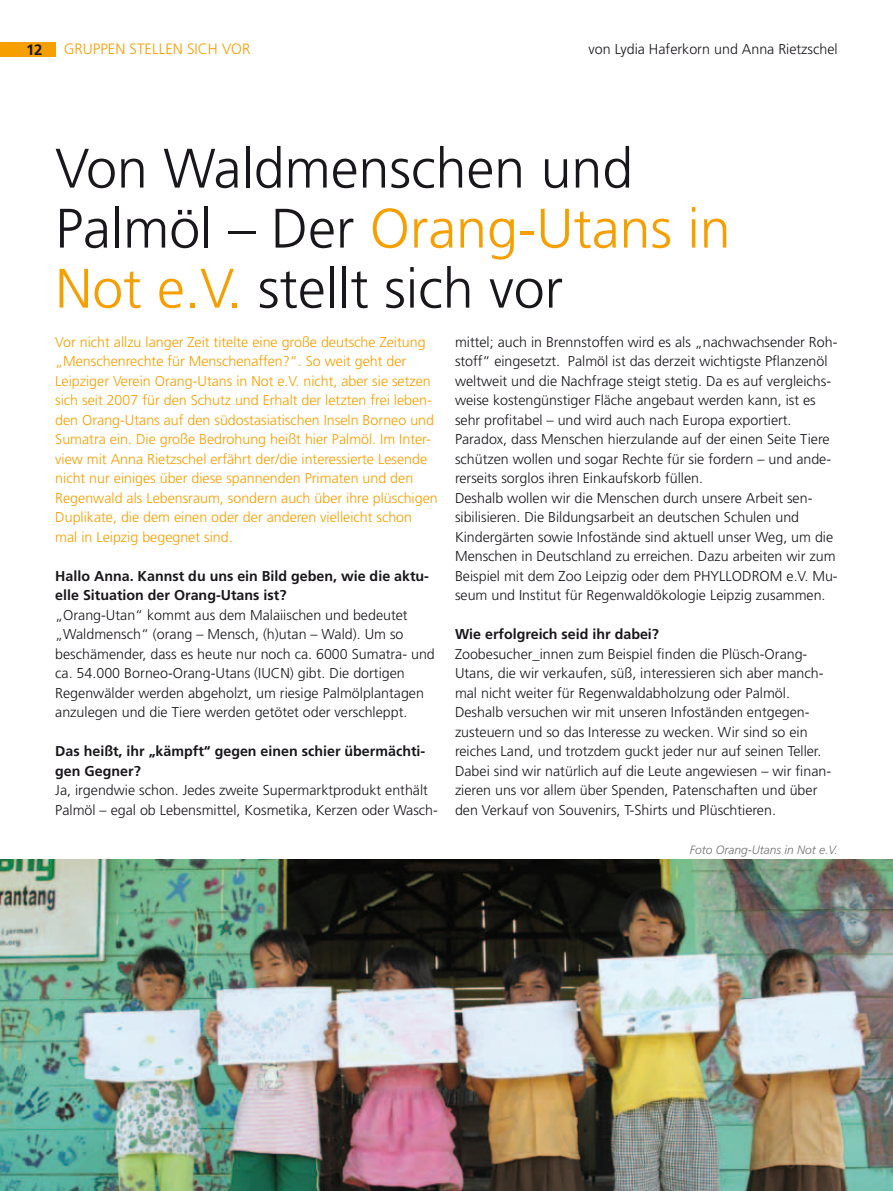
<style>
.page{position:relative;width:893px;height:1191px;background:#fff}
.page>*{position:absolute;margin:0;border:0;box-sizing:border-box;transform-origin:0 0}
.t1{font:300 55.5px/60px "Frutiger";color:#1a171c}
.t2{font:300 15px "Frutiger";color:#f59f00}
.t3{font:700 15px "Frutiger";color:#1a171c}
.t4{font:300 14.25px/19.5px "Frutiger";color:#1a171c}
.t5{font:300 14.25px/19.5px "Frutiger";color:#f59f00}
.t6{font:700 14.25px/19.5px "Frutiger";color:#1a171c}
.t7{font:italic 300 12px "Frutiger";color:#707173}
.s1{color:#f59f00}
</style>
<div class="page">
<img style="left:0;top:859px;width:893px;height:332px">
<div style="left:0;top:43px;width:55px;height:14px;background:#f59f00"></div>
<p class="t3" style="left:26px;top:41px;width:18px">12</p>
<p class="t2" style="left:64px;top:40px;width:188px">GRUPPEN STELLEN SICH VOR</p>
<p class="t4" style="left:588px;top:40px;width:251px">von Lydia Haferkorn und Anna Rietzschel</p>
<h1 class="t1" style="left:55px;top:139px;width:677px">Von Waldmenschen und<br>Palmöl – Der <span class="s1">Orang-Utans in<br>Not e.V.</span> stellt sich vor</h1>
<p class="t5" style="left:55px;top:332px;width:384px">Vor nicht allzu langer Zeit titelte eine große deutsche Zeitung „Menschenrechte für Menschenaffen?“. So weit geht der Leipziger Verein Orang-Utans in Not e.V. nicht, aber sie setzen sich seit 2007 für den Schutz und Erhalt der letzten frei leben&shy;den Orang-Utans auf den südostasiatischen Inseln Borneo und Sumatra ein. Die große Bedrohung heißt hier Palmöl. Im Inter&shy;view mit Anna Rietzschel erfährt der/die interessierte Lesende nicht nur einiges über diese spannenden Primaten und den Regenwald als Lebensraum, sondern auch über ihre plüschigen Duplikate, die dem einen oder der anderen vielleicht schon mal in Leipzig begegnet sind.</p>
<p class="t6" style="left:55px;top:566px;width:375px">Hallo Anna. Kannst du uns ein Bild geben, wie die aktu&shy;elle Situation der Orang-Utans ist?</p>
<p class="t4" style="left:55px;top:605px;width:381px">„Orang-Utan“ kommt aus dem Malaiischen und bedeutet „Waldmensch“ (orang – Mensch, (h)utan – Wald). Um so beschämender, dass es heute nur noch ca. 6000 Sumatra- und ca. 54.000 Borneo-Orang-Utans (IUCN) gibt. Die dortigen Regenwälder werden abgeholzt, um riesige Palmölplantagen anzulegen und die Tiere werden getötet oder verschleppt.</p>
<p class="t6" style="left:55px;top:741px;width:372px">Das heißt, ihr „kämpft“ gegen einen schier übermächti&shy;gen Gegner?</p>
<p class="t4" style="left:55px;top:780px;width:384px">Ja, irgendwie schon. Jedes zweite Supermarktprodukt enthält<br>Palmöl – egal ob Lebensmittel, Kosmetika, Kerzen oder Wasch-</p>
<p class="t4" style="left:455px;top:332px;width:384px">mittel; auch in Brennstoffen wird es als „nachwachsender Roh&shy;stoff“ eingesetzt. Palmöl ist das derzeit wichtigste Pflanzenöl weltweit und die Nachfrage steigt stetig. Da es auf vergleichs&shy;weise kostengünstiger Fläche angebaut werden kann, ist es sehr profitabel – und wird auch nach Europa exportiert.<br>Paradox, dass Menschen hierzulande auf der einen Seite Tiere schützen wollen und sogar Rechte für sie fordern – und ande&shy;rerseits sorglos ihren Einkaufskorb füllen.<br>Deshalb wollen wir die Menschen durch unsere Arbeit sen&shy;sibilisieren. Die Bildungsarbeit an deutschen Schulen und Kindergärten sowie Infostände sind aktuell unser Weg, um die Menschen in Deutschland zu erreichen. Dazu arbeiten wir zum Beispiel mit dem Zoo Leipzig oder dem PHYLLODROM e.V. Mu&shy;seum und Institut für Regenwaldökologie Leipzig zusammen.</p>
<p class="t6" style="left:455px;top:624px;width:206px">Wie erfolgreich seid ihr dabei?</p>
<p class="t4" style="left:455px;top:644px;width:378px">Zoobesucher_innen zum Beispiel finden die Plüsch-Orang-Utans, die wir verkaufen, süß, interessieren sich aber manch&shy;mal nicht weiter für Regenwaldabholzung oder Palmöl.<br>Deshalb versuchen wir mit unseren Infoständen entgegen&shy;zusteuern und so das Interesse zu wecken. Wir sind so ein reiches Land, und trotzdem guckt jeder nur auf seinen Teller.<br>Dabei sind wir natürlich auf die Leute angewiesen – wir finan&shy;zieren uns vor allem über Spenden, Patenschaften und über den Verkauf von Souvenirs, T-Shirts und Plüschtieren.</p>
<p class="t7" style="left:690px;top:842px;width:150px">Foto Orang-Utans in Not e.V.</p>
</div>
